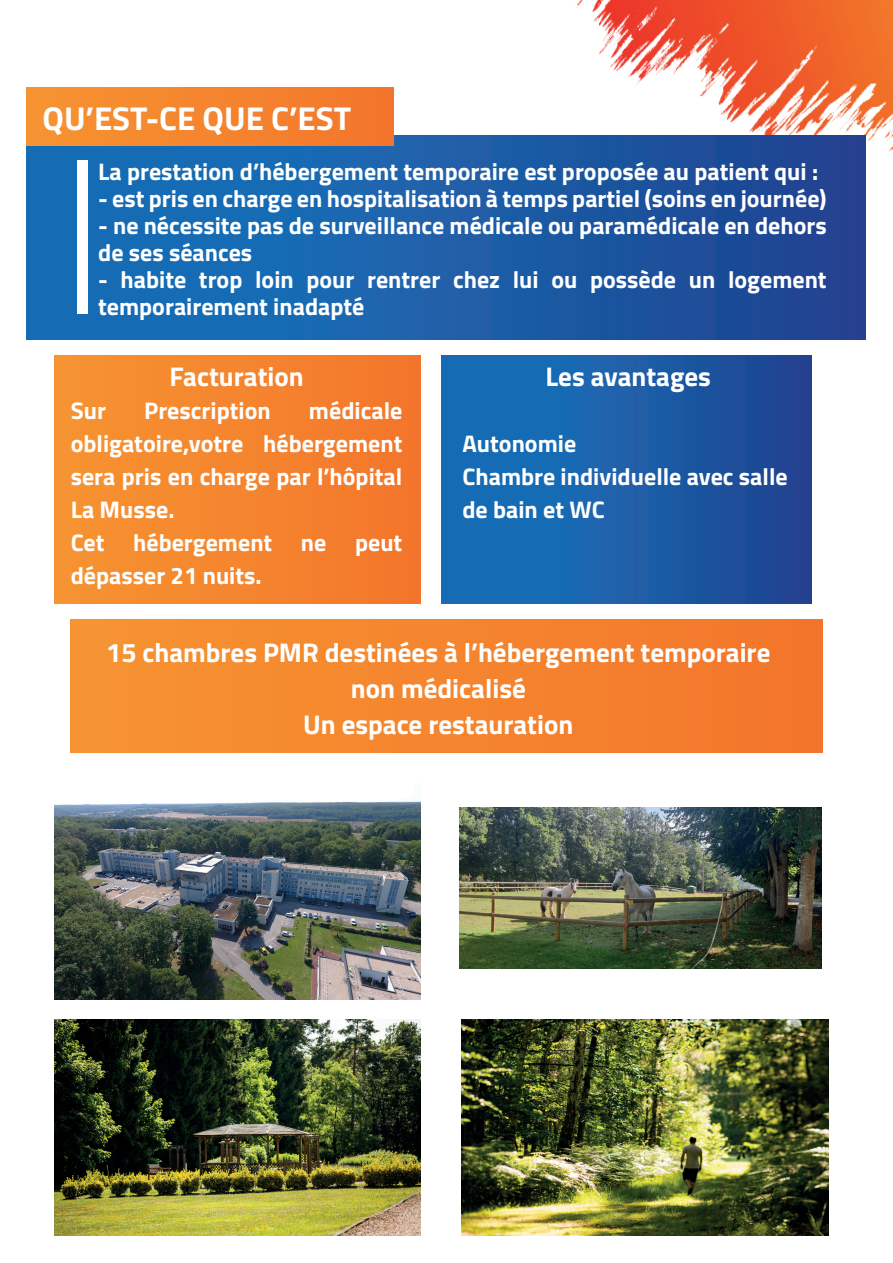
<style>
.page{position:relative;width:893px;height:1263px;background:#fff}
.page>*{position:absolute;margin:0;border:0;box-sizing:border-box;transform-origin:0 0}
.t1{font:700 33px "Titillium Web";color:#fff}
.t2{font:700 27px/36px "Titillium Web";color:#fff;text-align:center}
.t3{font:700 24px/33px "Titillium Web";color:#fff}
</style>
<div class="page">
<img style="left:574px;top:0;width:319px;height:209px">
<div style="left:26px;top:136px;width:839px;height:204px;background:linear-gradient(to right,#1575bc,#214592)"></div>
<div style="left:77px;top:161px;width:11px;height:153px;background:#fff"></div>
<div style="left:71px;top:619px;width:751px;height:133px;background:linear-gradient(to right,#f69432,#f3762b)"></div>
<div style="left:26px;top:88px;width:367px;height:58px;background:linear-gradient(to right,#f69432,#f3762b)"></div>
<div style="left:54px;top:355px;width:367px;height:249px;background:linear-gradient(to right,#f69432,#f3762b)"></div>
<div style="left:442px;top:355px;width:370px;height:249px;background:linear-gradient(to right,#1474bc,#214592)"></div>
<img style="left:54px;top:799px;width:367px;height:201px">
<img style="left:459px;top:808px;width:363px;height:160px">
<img style="left:54px;top:1019px;width:367px;height:216px">
<img style="left:462px;top:1019px;width:367px;height:216px">
<h1 class="t1" style="left:43px;top:94px;width:310px">QU’EST-CE QUE C’EST</h1>
<p class="t3" style="left:98px;top:154px;width:721px">La prestation d’hébergement temporaire est proposée au patient qui :</p>
<p class="t3" style="left:98px;top:181px;width:730px">- est pris en charge en hospitalisation à temps partiel (soins en journée)</p>
<p class="t3" style="left:98px;top:211px;width:730px;line-height:27px">- ne nécessite pas de surveillance médicale ou paramédicale en dehors de ses séances</p>
<p class="t3" style="left:98px;top:265px;width:730px;line-height:27px">- habite trop loin pour rentrer chez lui ou possède un logement temporairement inadapté</p>
<p class="t2" style="left:169px;top:357px;width:136px">Facturation</p>
<p class="t3" style="left:71px;top:392px;width:333px;text-indent:238px">médicale obligatoire,votre hébergement sera pris en charge par l’hôpital<br>La Musse.<br>Cet hébergement ne peut dépasser 21 nuits.</p>
<p class="t3" style="left:71px;top:392px;width:37px">Sur</p>
<p class="t3" style="left:144px;top:392px;width:128px">Prescription</p>
<p class="t2" style="left:546px;top:357px;width:167px">Les avantages</p>
<p class="t3" style="left:462px;top:425px;width:327px">Autonomie<br>Chambre individuelle avec salle de bain et WC</p>
<p class="t2" style="left:106px;top:633px;width:666px">15 chambres PMR destinées à l’hébergement temporaire non médicalisé<br>Un espace restauration</p>
</div>
